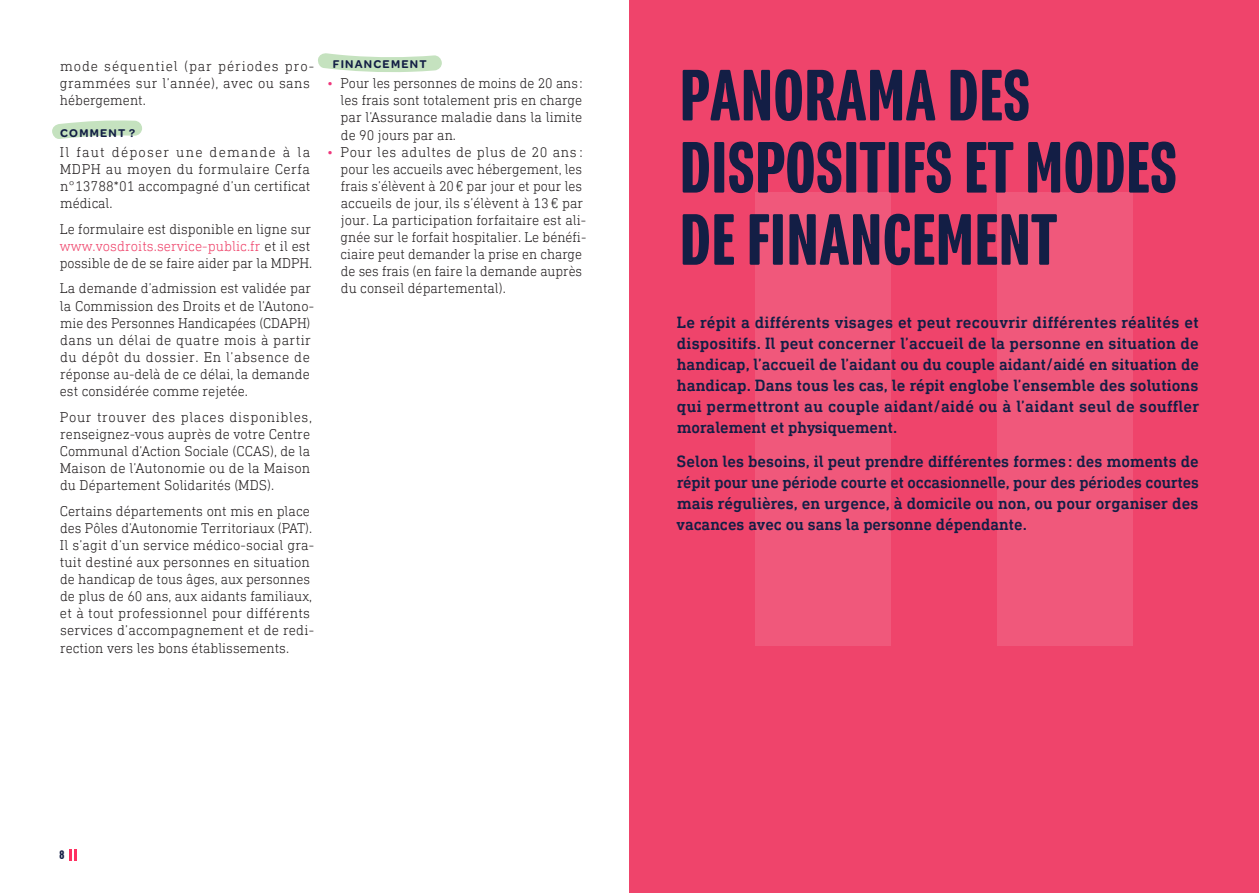
<style>
.page{position:relative;width:1259px;height:893px;background:#fff}
.page>*{position:absolute;margin:0;border:0;box-sizing:border-box;transform-origin:0 0}
.titre_1{font:500 78.9px/72.2px "Program Narrow";letter-spacing:.01em;color:#131e45}
.chapo{font:500 16.5px/21px "DIN Next Slab Pro";color:#131e45;text-align:justify}
.TEXTE_COURANT{font:300 14.25px/17.1px "DIN Next Slab Pro";color:#231f20}
.TEXTE_COURANT-2{font:300 14.25px/17.1px "DIN Next Slab Pro";letter-spacing:.03em;color:#231f20}
.t1{font:500 13.5px "Program Narrow";color:#131e45}
.titre_4_-2{font:600 12px "Omnes";letter-spacing:.105em;color:#131e45}
.s1{color:#ef446b}
.s2{color:#ef377c}
</style>
<div class="page">
<div style="left:629px;top:0;width:630px;height:893px;background:#ef446b"></div>
<div style="left:755px;top:193px;width:136px;height:453px;background:#f0587b"></div>
<div style="left:997px;top:193px;width:135px;height:453px;background:#f0587b"></div>
<svg style="left:318px;top:53px;width:124px;height:19px"></svg>
<svg style="left:52px;top:120px;width:90px;height:19px"></svg>
<svg style="left:70px;top:849px;width:7px;height:11px"></svg>
<p class="TEXTE_COURANT-2" style="left:60px;top:58px;width:256px">mode séquentiel (par périodes pro&shy;grammées sur l’année), avec ou sans hébergement.</p>
<p class="titre_4_-2" style="left:60px;top:126px;width:76px">COMMENT ?</p>
<p class="TEXTE_COURANT" style="left:60px;top:143px;width:252px;text-align:justify">Il faut déposer une demande à la MDPH au moyen du formulaire Cerfa n°13788*01 accompagné d’un certificat médical.</p>
<p class="TEXTE_COURANT" style="left:60px;top:220px;width:254px">Le formulaire est disponible en ligne sur <span class="s1">www.vosdroits.service-public.fr</span> et il est possible de de se faire aider par la MDPH.</p>
<p class="TEXTE_COURANT" style="left:60px;top:280px;width:256px">La demande d’admission est validée par la Commission des Droits et de l’Autono&shy;mie des Personnes Handicapées (CDAPH) dans un délai de quatre mois à partir du dépôt du dossier. En l’absence de réponse au-delà de ce délai, la demande est considérée comme rejetée.</p>
<p class="TEXTE_COURANT" style="left:60px;top:408px;width:254px">Pour trouver des places disponibles, renseignez-vous auprès de votre Centre Communal d’Action Sociale (CCAS), de la Maison de l’Autonomie ou de la Maison du Département Solidarités (MDS).</p>
<p class="TEXTE_COURANT" style="left:60px;top:502px;width:256px">Certains départements ont mis en place des Pôles d’Autonomie Territoriaux (PAT).<br>Il s’agit d’un service médico-social gra&shy;tuit destiné aux personnes en situation de handicap de tous âges, aux personnes de plus de 60 ans, aux aidants familiaux, et à tout professionnel pour différents services d’accompagnement et de redi&shy;rection vers les bons établissements.</p>
<p class="titre_4_-2" style="left:333px;top:57px;width:95px">FINANCEMENT</p>
<p class="TEXTE_COURANT" style="left:341px;top:75px;width:244px;text-align:justify;text-indent:-13px"><span class="s2">•</span> Pour les personnes de moins de 20 ans: les frais sont totalement pris en charge par l’Assurance maladie dans la limite de 90 jours par an.</p>
<p class="TEXTE_COURANT" style="left:341px;top:143px;width:247px;text-indent:-13px"><span class="s2">•</span> Pour les adultes de plus de 20 ans : pour les accueils avec hébergement, les frais s’élèvent à 20€ par jour et pour les accueils de jour, ils s’élèvent à 13€ par jour. La participation forfaitaire est ali&shy;gnée sur le forfait hospitalier. Le bénéfi&shy;ciaire peut demander la prise en charge de ses frais (en faire la demande auprès du conseil départemental).</p>
<p class="t1" style="left:60px;top:847px;width:6px">8</p>
<p class="titre_1" style="left:680px;top:59px;width:498px">PANORAMA DES<br>DISPOSITIFS ET MODES<br>DE FINANCEMENT</p>
<p class="chapo" style="left:677px;top:312px;width:524px">Le répit a différents visages et peut recouvrir différentes réalités et dispositifs. Il peut concerner l’accueil de la personne en situation de handicap, l’accueil de l’aidant ou du couple aidant/aidé en situation de handicap. Dans tous les cas, le répit englobe l’ensemble des solutions qui permettront au couple aidant/aidé ou à l’aidant seul de souffler moralement et physiquement.</p>
<p class="chapo" style="left:676px;top:451px;width:524px">Selon les besoins, il peut prendre différentes formes : des moments de répit pour une période courte et occasionnelle, pour des périodes courtes mais régulières, en urgence, à domicile ou non, ou pour organiser des vacances avec ou sans la personne dépendante.</p>
</div>
